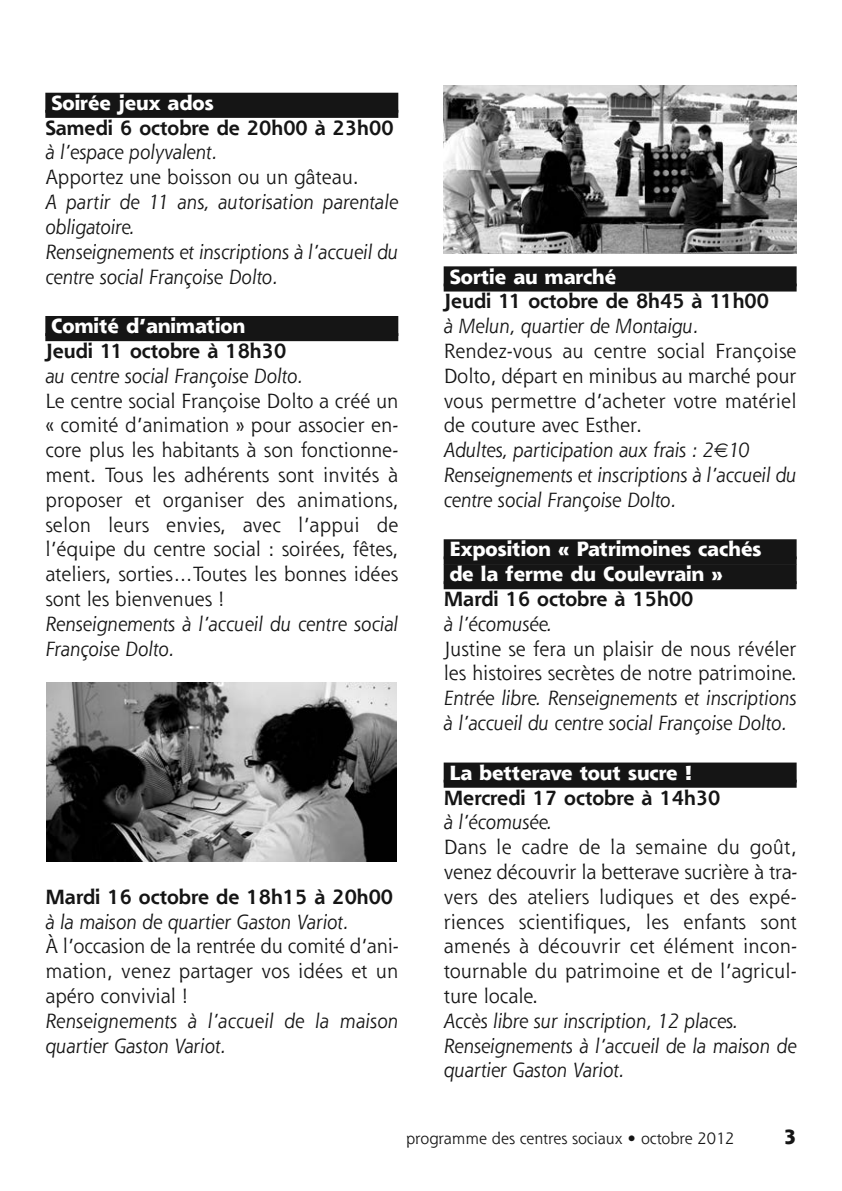
<style>
.page{position:relative;width:842px;height:1191px;background:#fff}
.page>*{position:absolute;margin:0;border:0;box-sizing:border-box;transform-origin:0 0}
.t1{font:20px/24.8px "Shannon";color:#151515;text-align:justify}
.t2{font:italic 20px/24.8px "Shannon";color:#151515}
.t3{font:700 20px "Shannon";color:#151515}
.t4{font:800 20px/24.8px "Shannon";color:#fff}
.t5{font:800 20px "Shannon";color:#151515}
.t6{font:16px "Shannon";color:#151515}
</style>
<div class="page">
<div style="left:45px;top:93px;width:353px;height:20px;background:#151515"></div>
<div style="left:45px;top:110px;width:353px;height:8px;background:#151515"></div>
<div style="left:45px;top:316px;width:353px;height:20px;background:#151515"></div>
<div style="left:45px;top:333px;width:353px;height:8px;background:#151515"></div>
<div style="left:444px;top:266px;width:353px;height:20px;background:#151515"></div>
<div style="left:444px;top:283px;width:353px;height:8px;background:#151515"></div>
<div style="left:444px;top:539px;width:353px;height:20px;background:#151515"></div>
<div style="left:444px;top:556px;width:353px;height:8px;background:#151515"></div>
<div style="left:444px;top:564px;width:353px;height:20px;background:#151515"></div>
<div style="left:444px;top:581px;width:353px;height:8px;background:#151515"></div>
<div style="left:444px;top:762px;width:353px;height:20px;background:#151515"></div>
<div style="left:444px;top:779px;width:353px;height:8px;background:#151515"></div>
<img style="left:46px;top:682px;width:351px;height:179px">
<img style="left:444px;top:85px;width:352px;height:168px">
<p class="t4" style="left:51px;top:93px;width:164px">Soirée jeux ados</p>
<p class="t3" style="left:45px;top:120px;width:350px">Samedi 6 octobre de 20h00 à 23h00</p>
<p class="t2" style="left:45px;top:142px;width:173px">à l’espace polyvalent.</p>
<p class="t1" style="left:45px;top:167px;width:315px">Apportez une boisson ou un gâteau.</p>
<p class="t2" style="left:45px;top:192px;width:354px">A partir de 11 ans, autorisation parentale obligatoire.<br>Renseignements et inscriptions à l’accueil du centre social Françoise Dolto.</p>
<p class="t4" style="left:51px;top:316px;width:196px">Comité d’animation</p>
<p class="t3" style="left:45px;top:344px;width:242px">Jeudi 11 octobre à 18h30</p>
<p class="t2" style="left:45px;top:365px;width:259px">au centre social Françoise Dolto.</p>
<p class="t1" style="left:45px;top:390px;width:354px">Le centre social Françoise Dolto a créé un « comité d’animation » pour associer en&shy;core plus les habitants à son fonctionne&shy;ment. Tous les adhérents sont invités à proposer et organiser des animations, selon leurs envies, avec l’appui de l’équipe du centre social : soirées, fêtes, ateliers, sorties…Toutes les bonnes idées sont les bienvenues !</p>
<p class="t2" style="left:45px;top:613px;width:354px">Renseignements à l’accueil du centre social<br>Françoise Dolto.</p>
<p class="t3" style="left:45px;top:889px;width:349px">Mardi 16 octobre de 18h15 à 20h00</p>
<p class="t2" style="left:45px;top:911px;width:305px">à la maison de quartier Gaston Variot.</p>
<p class="t1" style="left:45px;top:936px;width:355px">À l’occasion de la rentrée du comité d’ani&shy;mation, venez partager vos idées et un apéro convivial !</p>
<p class="t2" style="left:45px;top:1010px;width:354px">Renseignements à l’accueil de la maison quartier Gaston Variot.</p>
<p class="t4" style="left:449px;top:266px;width:168px">Sortie au marché</p>
<p class="t3" style="left:444px;top:294px;width:327px">Jeudi 11 octobre de 8h45 à 11h00</p>
<p class="t2" style="left:444px;top:316px;width:256px">à Melun, quartier de Montaigu.</p>
<p class="t1" style="left:444px;top:341px;width:354px">Rendez-vous au centre social Françoise Dolto, départ en minibus au marché pour vous permettre d’acheter votre matériel de couture avec Esther.</p>
<p class="t2" style="left:444px;top:440px;width:354px">Adultes, participation aux frais : 2 10<br>Renseignements et inscriptions à l’accueil du centre social Françoise Dolto.</p>
<p class="t4" style="left:449px;top:539px;width:313px">Exposition « Patrimoines cachés de la ferme du Coulevrain »</p>
<p class="t3" style="left:444px;top:592px;width:251px">Mardi 16 octobre à 15h00</p>
<p class="t2" style="left:444px;top:613px;width:110px">à l’écomusée.</p>
<p class="t1" style="left:444px;top:638px;width:354px">Justine se fera un plaisir de nous révéler les histoires secrètes de notre patrimoine.</p>
<p class="t2" style="left:444px;top:688px;width:354px">Entrée libre. Renseignements et inscriptions à l’accueil du centre social Françoise Dolto.</p>
<p class="t4" style="left:449px;top:762px;width:244px">La betterave tout sucre !</p>
<p class="t3" style="left:444px;top:790px;width:278px">Mercredi 17 octobre à 14h30</p>
<p class="t2" style="left:444px;top:812px;width:110px">à l’écomusée.</p>
<p class="t1" style="left:444px;top:837px;width:355px">Dans le cadre de la semaine du goût, venez découvrir la betterave sucrière à tra&shy;vers des ateliers ludiques et des expé&shy;riences scientifiques, les enfants sont amenés à découvrir cet élément incon&shy;tournable du patrimoine et de l’agricul&shy;ture locale.</p>
<p class="t2" style="left:444px;top:1010px;width:354px">Accès libre sur inscription, 12 places.<br>Renseignements à l’accueil de la maison de quartier Gaston Variot.</p>
<p class="t6" style="left:406px;top:1132px;width:330px">programme des centres sociaux • octobre 2012</p>
<p class="t5" style="left:784px;top:1129px;width:14px">3</p>
</div>
